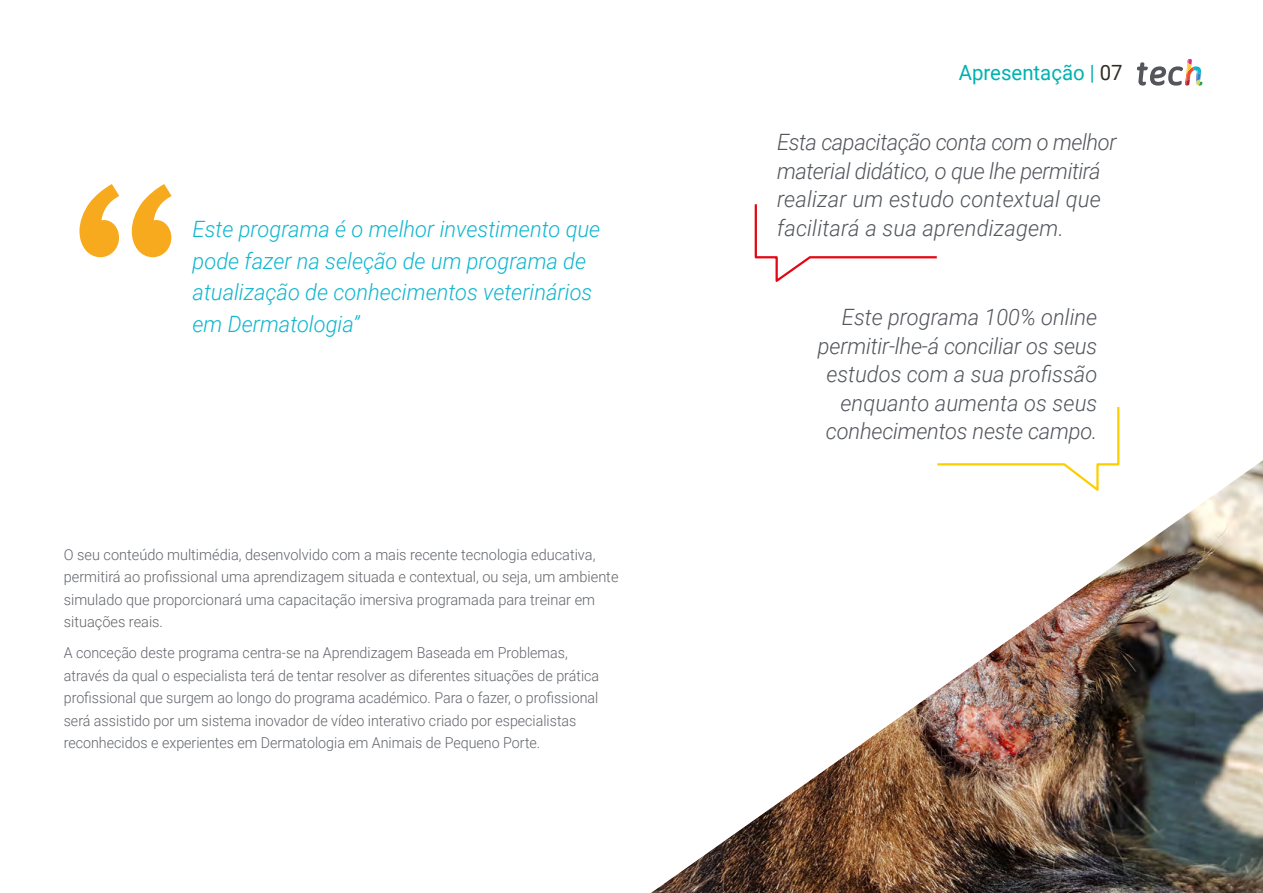
<style>
.page{position:relative;width:1263px;height:893px;background:#fff}
.page>*{position:absolute;margin:0;border:0;box-sizing:border-box;transform-origin:0 0}
.t1{font:italic 300 22.5px/28.5px "Roboto";letter-spacing:-.01em;color:#52555b;text-align:right}
.t2{font:italic 300 22.5px/31.5px "Roboto";color:#0fb6cf}
.t3{font:italic 300 22.5px "Roboto";letter-spacing:.01em;color:#52555b}
.t4{font:21px "Roboto";color:#00b2af}
.t5{font:300 15px/22.5px "Roboto";color:#61646a;scale:.95 1}
.t6{font:300 15px/22.5px "Roboto";color:#61646a}
.s1{color:#312e20}
</style>
<div class="page">
<svg style="left:1117px;top:407px;width:3px;height:53px"></svg>
<svg style="left:754px;top:204px;width:183px;height:78px"></svg>
<img style="left:651px;top:460px;width:612px;height:433px">
<svg style="left:1137px;top:59px;width:65px;height:27px"></svg>
<svg style="left:79px;top:184px;width:93px;height:73px"></svg>
<h2 class="t4" style="left:959px;top:57px;width:165px">Apresentação | <span class="s1">07</span></h2>
<h1 class="t1" style="left:777px;top:127px;width:341px;text-align:left">Esta capacitação conta com o melhor material didático, o que lhe permitirá realizar um estudo contextual que</h1>
<h1 class="t2" style="left:193px;top:213px;width:409px">Este programa é o melhor investimento que</h1>
<h1 class="t3" style="left:777px;top:212px;width:288px">facilitará a sua aprendizagem.</h1>
<h1 class="t2" style="left:193px;top:244px;width:401px">pode fazer na seleção de um programa de atualização de conhecimentos veterinários em Dermatologia”</h1>
<h1 class="t1" style="left:818px;top:302px;width:281px">Este programa 100% online permitir-lhe-á conciliar os seus estudos com a sua profissão enquanto aumenta os seus conhecimentos neste campo.</h1>
<p class="t6" style="left:64px;top:543px;width:556px">O seu conteúdo multimédia, desenvolvido com a mais recente tecnologia educativa, permitirá ao profissional uma aprendizagem situada e contextual, ou seja, um ambiente simulado que proporcionará uma capacitação imersiva programada para treinar em situações reais.</p>
<p class="t5" style="left:64px;top:641px;width:565px">A conceção deste programa centra-se na Aprendizagem Baseada em Problemas, através da qual o especialista terá de tentar resolver as diferentes situações de prática profissional que surgem ao longo do programa académico. Para o fazer, o profissional será assistido por um sistema inovador de vídeo interativo criado por especialistas reconhecidos e experientes em Dermatologia em Animais de Pequeno Porte.</p>
</div>
